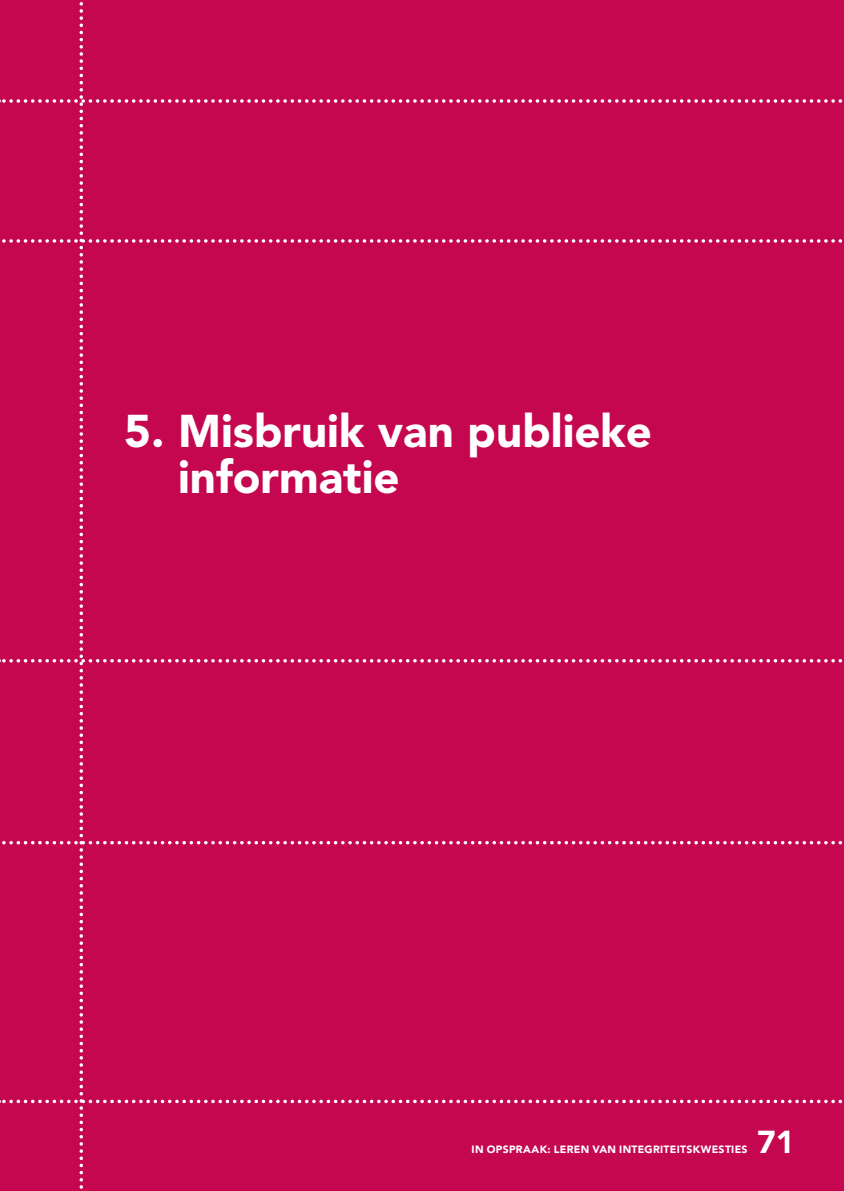
<style>
.page{position:relative;width:844px;height:1191px;background:#c50750}
.page>*{position:absolute;margin:0;border:0;box-sizing:border-box;transform-origin:0 0}
.t1{font:900 45.5px/45.5px "Avenir LT Std";color:#fff}
.t2{font:900 31.5px "Avenir LT Std";color:#fff}
.t3{font:900 10.5px "Avenir LT Std";letter-spacing:.025em;color:#fff}
</style>
<div class="page">
<h1 class="t1" style="left:178px;top:409px;width:475px;text-indent:-54px">5. Misbruik van publieke informatie</h1>
<p class="t3" style="left:471px;top:1143px;width:277px">IN OPSPRAAK: LEREN VAN INTEGRITEITSKWESTIES</p>
<h2 class="t2" style="left:756px;top:1123px;width:39px">71</h2>
</div>
